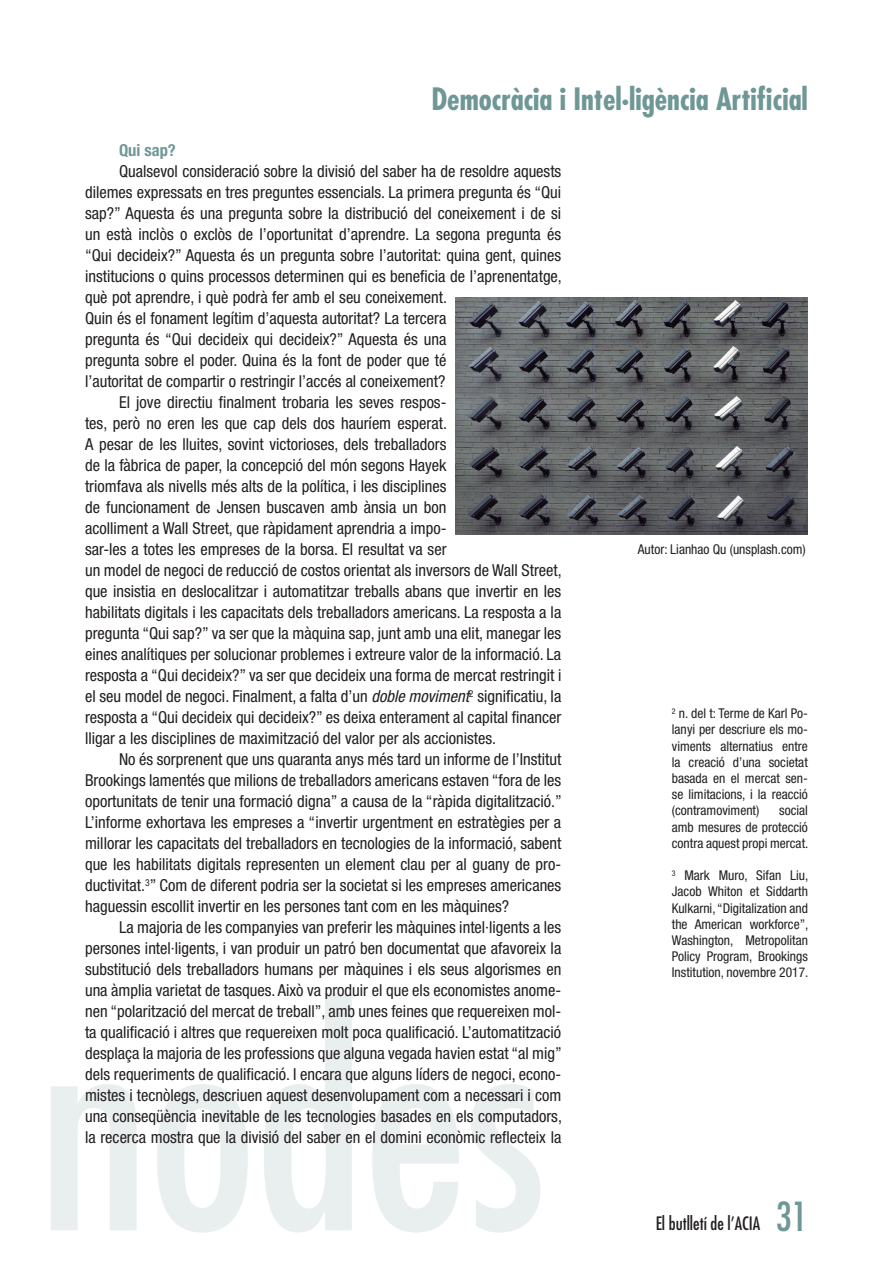
<style>
.page{position:relative;width:893px;height:1263px;background:#fff}
.page>*{position:absolute;margin:0;border:0;box-sizing:border-box;transform-origin:0 0}
.basico{font:condensed 39px "Futura Std";color:#6e9796}
.t1{font:700 condensed 30px "Futura Std";color:#6e9796}
.t2{font:condensed 18px "Futura Std";color:#231f20}
.basico-2{font:condensed 16.5px/21px "Helvetica Neue LT Std";color:#231f20}
.basico-3{font:700 condensed 16.5px "Helvetica Neue LT Std";color:#6e9796}
.basico-4{font:condensed 13.5px/16.2px "Helvetica Neue LT Std";color:#231f20;text-align:justify}
.s1{font-style:italic}
</style>
<div class="page">
<svg style="left:51px;top:994px;width:489px;height:238px"></svg>
<img style="left:455px;top:298px;width:353px;height:236px">
<p class="t1" style="left:431px;top:80px;width:378px">Democràcia i Intel·ligència Artificial</p>
<p class="basico-3" style="left:119px;top:140px;width:58px">Qui sap?</p>
<p class="basico-2" style="left:85px;top:161px;width:478px;text-indent:34px">Qualsevol consideració sobre la divisió del saber ha de resoldre aquests dilemes expressats en tres preguntes essencials. La primera pregunta és “Qui sap?” Aquesta és una pregunta sobre la distribució del coneixement i de si un està inclòs o exclòs de l’oportunitat d’aprendre. La segona pregunta és “Qui decideix?” Aquesta és un pregunta sobre l’autoritat: quina gent, quines institucions o quins processos determinen qui es beneficia de l’aprenentatge, què pot aprendre, i què podrà fer amb el seu coneixement.<br>Quin és el fonament legítim d’aquesta autoritat? La tercera<br>pregunta és “Qui decideix qui decideix?” Aquesta és una<br>pregunta sobre el poder. Quina és la font de poder que té<br>l’autoritat de compartir o restringir l’accés al coneixement?</p>
<p class="basico-2" style="left:85px;top:392px;width:478px;text-indent:34px">El jove directiu finalment trobaria les seves respos-<br>tes, però no eren les que cap dels dos hauríem esperat.<br>A pesar de les lluites, sovint victorioses, dels treballadors<br>de la fàbrica de paper, la concepció del món segons Hayek<br>triomfava als nivells més alts de la política, i les disciplines<br>de funcionament de Jensen buscaven amb ànsia un bon<br>acolliment a Wall Street, que ràpidament aprendria a impo-<br>sar-les a totes les empreses de la borsa. El resultat va ser<br>un model de negoci de reducció de costos orientat als inversors de Wall Street, que insistia en deslocalitzar i automatitzar treballs abans que invertir en les habilitats digitals i les capacitats dels treballadors americans. La resposta a la pregunta “Qui sap?” va ser que la màquina sap, junt amb una elit, manegar les eines analítiques per solucionar problemes i extreure valor de la informació. La resposta a “Qui decideix?” va ser que decideix una forma de mercat restringit i el seu model de negoci. Finalment, a falta d’un <span class="s1">doble moviment</span><sup>2</sup> significatiu, la resposta a “Qui decideix qui decideix?” es deixa enterament al capital financer lligar a les disciplines de maximització del valor per als accionistes.</p>
<p class="basico-2" style="left:85px;top:749px;width:478px;text-align:justify;text-indent:34px">No és sorprenent que uns quaranta anys més tard un informe de l’Institut Brookings lamentés que milions de treballadors americans estaven “fora de les oportunitats de tenir una formació digna” a causa de la “ràpida digitalització.” L’informe exhortava les empreses a “invertir urgentment en estratègies per a millorar les capacitats del treballadors en tecnologies de la informació, sabent que les habilitats digitals representen un element clau per al guany de pro&shy;ductivitat.<sup>3</sup>” Com de diferent podria ser la societat si les empreses americanes haguessin escollit invertir en les persones tant com en les màquines?</p>
<p class="basico-2" style="left:85px;top:917px;width:478px;text-align:justify;text-indent:34px">La majoria de les companyies van preferir les màquines intel·ligents a les persones intel·ligents, i van produir un patró ben documentat que afavoreix la substitució dels treballadors humans per màquines i els seus algorismes en una àmplia varietat de tasques. Això va produir el que els economistes anome&shy;nen “polarització del mercat de treball”, amb unes feines que requereixen mol&shy;ta qualificació i altres que requereixen molt poca qualificació. L’automatització desplaça la majoria de les professions que alguna vegada havien estat “al mig” dels requeriments de qualificació. I encara que alguns líders de negoci, econo&shy;mistes i tecnòlegs, descriuen aquest desenvolupament com a necessari i com una conseqüència inevitable de les tecnologies basades en els computadors, la recerca mostra que la divisió del saber en el domini econòmic reflecteix la</p>
<p class="basico-4" style="left:638px;top:541px;width:169px">Autor: Lianhao Qu (unsplash.com)</p>
<p class="basico-4" style="left:672px;top:705px;width:138px"><sup>2</sup> n. del t: Terme de Karl Po&shy;lanyi per descriure els mo&shy;viments alternatius entre la creació d’una societat basada en el mercat sen&shy;se limitacions, i la reacció (contramoviment)</p>
<p class="basico-4" style="left:672px;top:802px;width:138px;text-indent:107px">social amb mesures de protecció contra aquest propi mercat.</p>
<p class="basico-4" style="left:672px;top:867px;width:138px"><sup>3</sup> Mark Muro, Sifan Liu, Jacob Whiton et Siddarth Kulkarni, “Digitalization and the American workforce”, Washington, Metropolitan Policy Program, Brookings Institution, novembre 2017.</p>
<p class="t2" style="left:656px;top:1213px;width:106px">El butlletí de l’ACIA</p>
<p class="basico" style="left:776px;top:1193px;width:34px">31</p>
</div>
